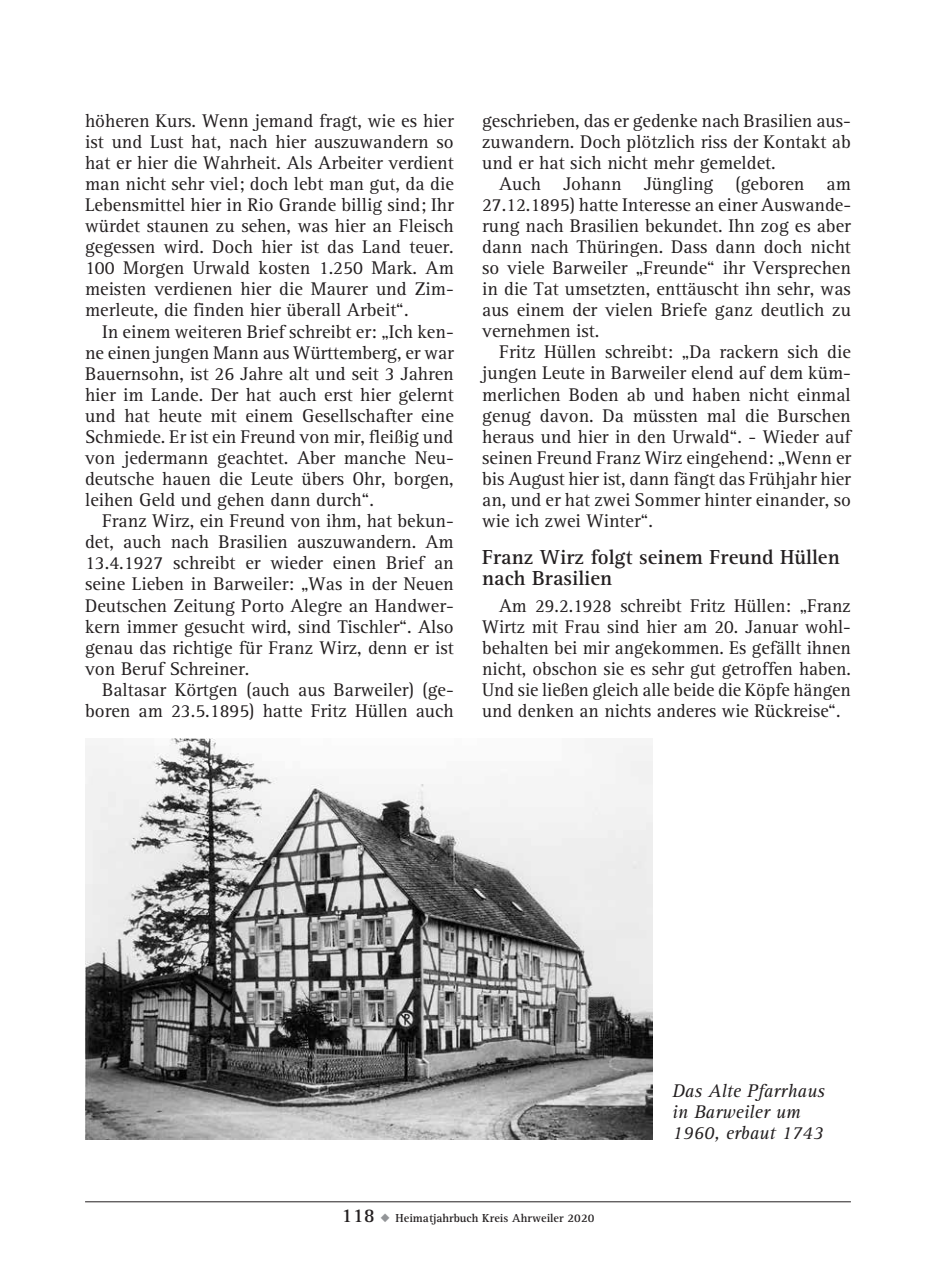
<style>
.page{position:relative;width:936px;height:1276px;background:#fff}
.page>*{position:absolute;margin:0;border:0;box-sizing:border-box;transform-origin:0 0}
.t1{font:700 21px/21px "AT Rotis Serif";color:#231f20}
.t2{font:19px/21px "AT Rotis Serif";color:#231f20;text-align:justify}
.t3{font:italic 19px/21px "AT Rotis Serif";color:#231f20}
.t4{font:700 12px "AT Rotis Serif";color:#231f20}
.s1{font-size:20px}
.s2{color:#939598}
</style>
<div class="page">
<hr style="left:85px;top:1201px;width:765px;height:1px;background:#231f20">
<img style="left:85px;top:738px;width:567px;height:401px">
<p class="t2" style="left:85px;top:111px;width:370px">höheren Kurs. Wenn jemand fragt, wie es hier ist und Lust hat, nach hier auszuwandern so hat er hier die Wahrheit. Als Arbeiter verdient man nicht sehr viel; doch lebt man gut, da die Lebensmittel hier in Rio Grande billig sind; Ihr würdet staunen zu sehen, was hier an Fleisch gegessen wird. Doch hier ist das Land teuer.<br>100 Morgen Urwald kosten 1.250 Mark. Am meisten verdienen hier die Maurer und Zim&shy;merleute, die finden hier überall Arbeit“.</p>
<p class="t2" style="left:85px;top:321px;width:370px;text-indent:17px">In einem weiteren Brief schreibt er: „Ich ken&shy;ne einen jungen Mann aus Württemberg, er war Bauernsohn, ist 26 Jahre alt und seit 3 Jahren hier im Lande. Der hat auch erst hier gelernt und hat heute mit einem Gesellschafter eine Schmiede. Er ist ein Freund von mir, fleißig und von jedermann geachtet. Aber manche Neu&shy;deutsche hauen die Leute übers Ohr, borgen, leihen Geld und gehen dann durch“.</p>
<p class="t2" style="left:85px;top:511px;width:370px;text-indent:17px">Franz Wirz, ein Freund von ihm, hat bekun&shy;det, auch nach Brasilien auszuwandern. Am 13.4.1927 schreibt er wieder einen Brief an seine Lieben in Barweiler: „Was in der Neuen Deutschen Zeitung Porto Alegre an Handwer&shy;kern immer gesucht wird, sind Tischler“. Also genau das richtige für Franz Wirz, denn er ist von Beruf Schreiner.</p>
<p class="t2" style="left:85px;top:679px;width:370px;text-align:right">Baltasar Körtgen (auch aus Barweiler) (ge&shy;boren am 23.5.1895) hatte Fritz Hüllen auch</p>
<p class="t2" style="left:482px;top:110px;width:370px">geschrieben, das er gedenke nach Brasilien aus&shy;zuwandern. Doch plötzlich riss der Kontakt ab und er hat sich nicht mehr gemeldet.</p>
<p class="t2" style="left:482px;top:173px;width:370px;text-indent:17px">Auch Johann Jüngling (geboren am 27.12.1895) hatte Interesse an einer Auswande&shy;rung nach Brasilien bekundet. Ihn zog es aber dann nach Thüringen. Dass dann doch nicht so viele Barweiler „Freunde“ ihr Versprechen in die Tat umsetzten, enttäuscht ihn sehr, was aus einem der vielen Briefe ganz deutlich zu vernehmen ist.</p>
<p class="t2" style="left:482px;top:342px;width:370px;text-indent:17px">Fritz Hüllen schreibt: „Da rackern sich die jungen Leute in Barweiler elend auf dem küm&shy;merlichen Boden ab und haben nicht einmal genug davon. Da müssten mal die Burschen heraus und hier in den Urwald“. - Wieder auf seinen Freund Franz Wirz eingehend: „Wenn er bis August hier ist, dann fängt das Frühjahr hier an, und er hat zwei Sommer hinter einander, so wie ich zwei Winter“.</p>
<p class="t1" style="left:482px;top:547px;width:359px">Franz Wirz folgt seinem Freund Hüllen nach Brasilien</p>
<p class="t2" style="left:482px;top:595px;width:370px;text-indent:17px">Am 29.2.1928 schreibt Fritz Hüllen: „Franz Wirtz mit Frau sind hier am 20. Januar wohl&shy;behalten bei mir angekommen. Es gefällt ihnen nicht, obschon sie es sehr gut getroffen haben.<br>Und sie ließen gleich alle beide die Köpfe hängen und denken an nichts anderes wie Rückreise“.</p>
<p class="t3" style="left:672px;top:1081px;width:154px">Das Alte Pfarrhaus in Barweiler um<br>1960, erbaut 1743</p>
<p class="t4" style="left:341px;top:1210px;width:254px"><span class="s1">118</span> <span class="s2">◆</span> Heimatjahrbuch Kreis Ahrweiler 2020</p>
</div>
